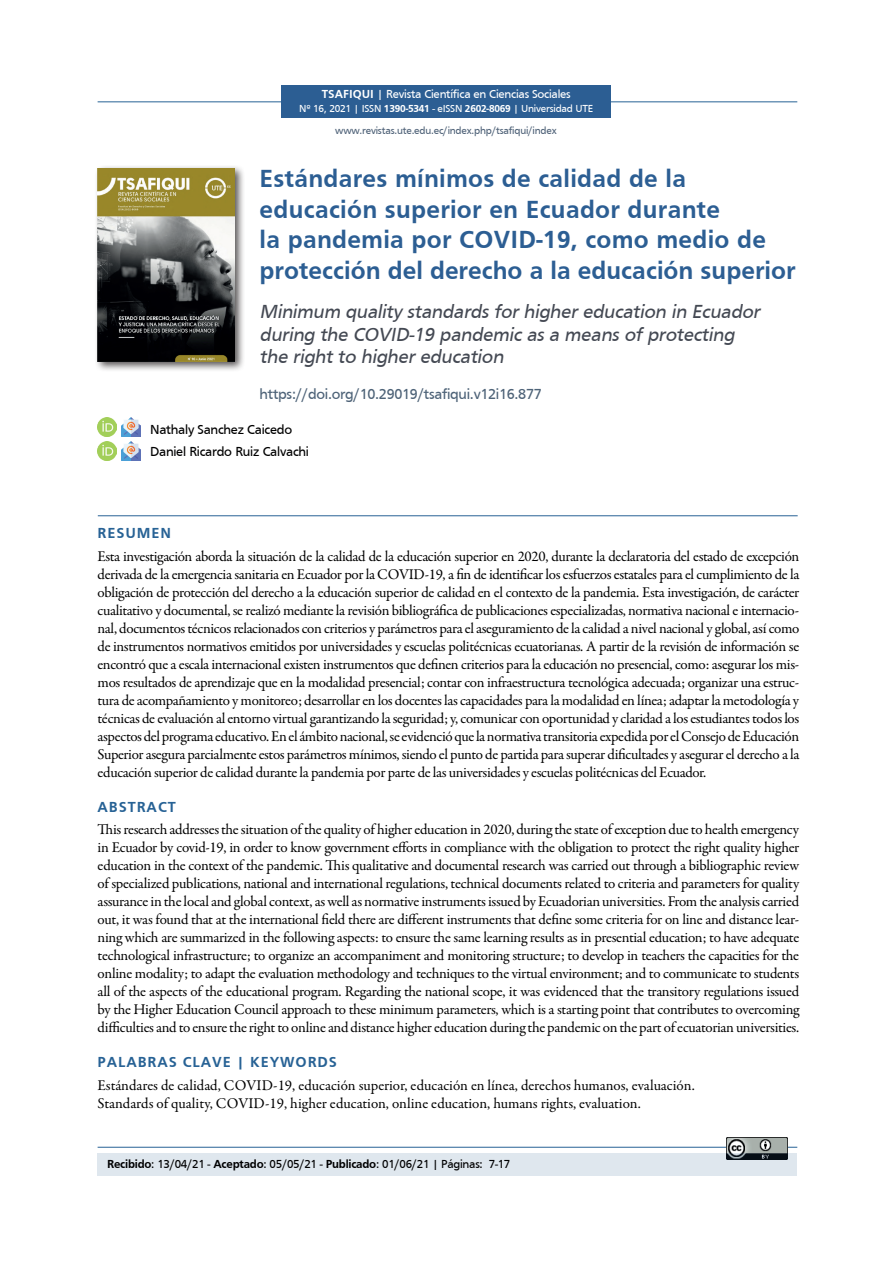
<style>
.page{position:relative;width:893px;height:1263px;background:#fff}
.page>*{position:absolute;margin:0;border:0;box-sizing:border-box;transform-origin:0 0}
.t1{font:700 25.5px/30.6px "Frutiger";letter-spacing:.01em;color:#2c5e93}
.t2{font:italic 19.5px/22.5px "Frutiger";color:#444953}
.t3{font:15px/18px "Garamond Premr Pro";letter-spacing:-.01em;color:#000001;text-align:justify}
.t4{font:15px "Frutiger";letter-spacing:-.02em;color:#4e6378}
.t5{font:700 15px "Frutiger";letter-spacing:.06em;color:#276295}
.t6{font:13.5px/22.5px "Frutiger";letter-spacing:-.02em;color:#000001}
.t7{font:12px "Frutiger";letter-spacing:-.02em;color:#000001}
.t8{font:12px "Frutiger";letter-spacing:-.02em;color:#fff}
.t9{font:10.5px/22px "Frutiger";letter-spacing:-.02em;color:#4f6278;text-align:center}
.s1{font-weight:700}
.s2{color:#fff}
.s3{font-weight:700;color:#fff}
</style>
<div class="page">
<div style="left:94px;top:165px;width:151px;height:207px;background:#231f20;opacity:.75"></div>
<img style="left:98px;top:168px;width:136px;height:193px">
<hr style="left:98px;top:101px;width:699px;height:1px;background:#276295">
<hr style="left:98px;top:1147px;width:699px;height:1px;background:#276295">
<div style="left:282px;top:85px;width:329px;height:33px;background:#2c5e93"></div>
<img style="left:98px;top:417px;width:19px;height:19px">
<img style="left:98px;top:442px;width:19px;height:19px">
<img style="left:122px;top:417px;width:19px;height:19px">
<img style="left:122px;top:442px;width:19px;height:19px">
<img style="left:727px;top:1138px;width:60px;height:15px">
<hr style="left:98px;top:515px;width:700px;height:1px;background:#276295">
<div style="left:98px;top:1153px;width:699px;height:22px;background:#dfe7ee"></div>
<p class="t8" style="left:322px;top:88px;width:250px"><span class="s1">TSAFIQUI</span> | Revista Científica en Ciencias Sociales</p>
<p class="t9" style="left:299px;top:97px;width:296px"><span class="s2">Nº 16, 2021 | ISSN</span> <span class="s3">1390-5341</span> <span class="s2">- eISSN</span> <span class="s3">2602-8069</span> <span class="s2">| Universidad UTE </span>www.revistas.ute.edu.ec/index.php/tsafiqui/index</p>
<h1 class="t1" style="left:260px;top:163px;width:538px">Estándares mínimos de calidad de la educación superior en Ecuador durante<br>la pandemia por COVID-19, como medio de protección del derecho a la educación superior</h1>
<h2 class="t2" style="left:260px;top:300px;width:506px">Minimum quality standards for higher education in Ecuador during the COVID-19 pandemic as a means of protecting the right to higher education</h2>
<p class="t4" style="left:260px;top:385px;width:284px">https://doi.org/10.29019/tsafiqui.v12i16.877</p>
<p class="t6" style="left:150px;top:418px;width:160px">Nathaly Sanchez Caicedo<br>Daniel Ricardo Ruiz Calvachi</p>
<p class="t5" style="left:98px;top:525px;width:75px">RESUMEN</p>
<p class="t3" style="left:98px;top:547px;width:703px">Esta investigación aborda la situación de la calidad de la educación superior en 2020, durante la declaratoria del estado de excepción derivada de la emergencia sanitaria en Ecuador por la COVID-19, a fin de identificar los esfuerzos estatales para el cumplimiento de la obligación de protección del derecho a la educación superior de calidad en el contexto de la pandemia. Esta investigación, de carácter cualitativo y documental, se realizó mediante la revisión bibliográfica de publicaciones especializadas, normativa nacional e internacio&shy;nal, documentos técnicos relacionados con criterios y parámetros para el aseguramiento de la calidad a nivel nacional y global, así como de instrumentos normativos emitidos por universidades y escuelas politécnicas ecuatorianas. A partir de la revisión de información se encontró que a escala internacional existen instrumentos que definen criterios para la educación no presencial, como: asegurar los mis&shy;mos resultados de aprendizaje que en la modalidad presencial; contar con infraestructura tecnológica adecuada; organizar una estruc&shy;tura de acompañamiento y monitoreo; desarrollar en los docentes las capacidades para la modalidad en línea; adaptar la metodología y técnicas de evaluación al entorno virtual garantizando la seguridad; y, comunicar con oportunidad y claridad a los estudiantes todos los aspectos del programa educativo. En el ámbito nacional, se evidenció que la normativa transitoria expedida por el Consejo de Educación Superior asegura parcialmente estos parámetros mínimos, siendo el punto de partida para superar dificultades y asegurar el derecho a la educación superior de calidad durante la pandemia por parte de las universidades y escuelas politécnicas del Ecuador.</p>
<p class="t5" style="left:98px;top:798px;width:80px">ABSTRACT</p>
<p class="t3" style="left:98px;top:821px;width:703px">This research addresses the situation of the quality of higher education in 2020, during the state of exception due to health emergency in Ecuador by covid-19, in order to know government efforts in compliance with the obligation to protect the right quality higher education in the context of the pandemic. This qualitative and documental research was carried out through a bibliographic review of specialized publications, national and international regulations, technical documents related to criteria and parameters for quality assurance in the local and global context, as well as normative instruments issued by Ecuadorian universities. From the analysis carried out, it was found that at the international field there are different instruments that define some criteria for on line and distance lear&shy;ning which are summarized in the following aspects: to ensure the same learning results as in presential education; to have adequate technological infrastructure; to organize an accompaniment and monitoring structure; to develop in teachers the capacities for the online modality; to adapt the evaluation methodology and techniques to the virtual environment; and to communicate to students all of the aspects of the educational program. Regarding the national scope, it was evidenced that the transitory regulations issued by the Higher Education Council approach to these minimum parameters, which is a starting point that contributes to overcoming difficulties and to ensure the right to online and distance higher education during the pandemic on the part of ecuatorian universities.</p>
<p class="t5" style="left:98px;top:1054px;width:277px">PALABRAS CLAVE | KEYWORDS <span class="s2">7-17</span></p>
<p class="t3" style="left:98px;top:1076px;width:599px">Estándares de calidad, COVID-19, educación superior, educación en línea, derechos humanos, evaluación.<br>Standards of quality, COVID-19, higher education, online education, humans rights, evaluation.</p>
<p class="t7" style="left:107px;top:1157px;width:405px"><span class="s1">Recibido</span>: 13/04/21 - <span class="s1">Aceptado</span>: 05/05/21 - <span class="s1">Publicado</span>: 01/06/21 | Páginas: 7-17</p>
</div>
